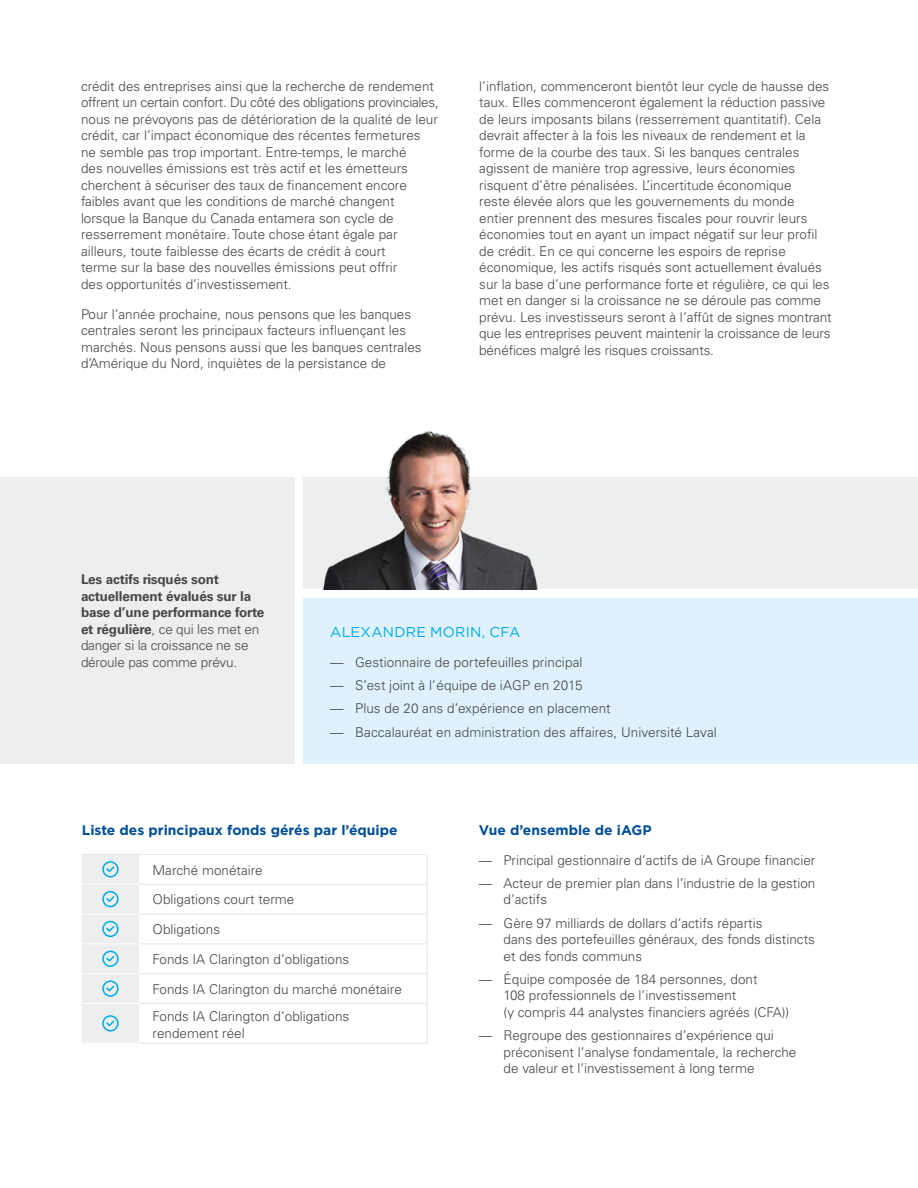
<style>
.page{position:relative;width:918px;height:1188px;background:#fff}
.page>*{position:absolute;margin:0;border:0;box-sizing:border-box;transform-origin:0 0}
.H2_Gestionnaires{font:14.25px "Gotham";letter-spacing:.015em;color:#00ace8}
.t1{font:700 13.8px "Gotham";color:#004e9a}
.List_FundManagers{font:300 13.5px/16.5px "Univers LT Pro 45";color:#474747}
.t2{font:700 13.5px/16.5px "Univers LT Pro 65";letter-spacing:-.015em;color:#474747}
.s1{font-family:"Univers LT Pro 65";font-weight:700}
</style>
<div class="page">
<div style="left:303px;top:478px;width:615px;height:111px;background:#edeeee"></div>
<svg style="left:139px;top:855px;width:288px;height:188px"></svg>
<hr style="left:139px;top:884px;width:288px;height:1px;background:#e5e6e6">
<hr style="left:139px;top:914px;width:288px;height:1px;background:#e5e6e6">
<hr style="left:139px;top:944px;width:288px;height:1px;background:#e5e6e6">
<hr style="left:139px;top:973px;width:288px;height:1px;background:#e5e6e6">
<hr style="left:139px;top:1003px;width:288px;height:1px;background:#e5e6e6">
<hr style="left:139px;top:1043px;width:288px;height:1px;background:#e5e6e6">
<hr style="left:139px;top:854px;width:288px;height:1px;background:#e5e6e6">
<svg style="left:427px;top:855px;width:1px;height:59px"></svg>
<hr style="left:427px;top:914px;width:1px;height:30px;background:#e5e6e6">
<svg style="left:427px;top:944px;width:1px;height:59px"></svg>
<hr style="left:427px;top:1004px;width:1px;height:39px;background:#e5e6e6">
<svg style="left:82px;top:854px;width:57px;height:189px;background:#e1ebee"></svg>
<div style="left:303px;top:598px;width:615px;height:166px;background:#dff1fc"></div>
<img style="left:321px;top:431px;width:235px;height:158px">
<div style="left:0;top:478px;width:295px;height:286px;background:#edeeee"></div>
<p class="List_FundManagers" style="left:81px;top:77px;width:359px">crédit des entreprises ainsi que la recherche de rendement offrent un certain confort. Du côté des obligations provinciales, nous ne prévoyons pas de détérioration de la qualité de leur crédit, car l’impact économique des récentes fermetures ne semble pas trop important. Entre-temps, le marché<br>des nouvelles émissions est très actif et les émetteurs cherchent à sécuriser des taux de financement encore faibles avant que les conditions de marché changent lorsque la Banque du Canada entamera son cycle de resserrement monétaire. Toute chose étant égale par ailleurs, toute faiblesse des écarts de crédit à court<br>terme sur la base des nouvelles émissions peut offrir<br>des opportunités d’investissement.</p>
<p class="List_FundManagers" style="left:81px;top:305px;width:342px">Pour l’année prochaine, nous pensons que les banques centrales seront les principaux facteurs influençant les marchés. Nous pensons aussi que les banques centrales d’Amérique du Nord, inquiètes de la persistance de</p>
<p class="List_FundManagers" style="left:479px;top:77px;width:354px">l’inflation, commenceront bientôt leur cycle de hausse des taux. Elles commenceront également la réduction passive de leurs imposants bilans (resserrement quantitatif). Cela devrait affecter à la fois les niveaux de rendement et la forme de la courbe des taux. Si les banques centrales agissent de manière trop agressive, leurs économies risquent d’être pénalisées. L’incertitude économique<br>reste élevée alors que les gouvernements du monde entier prennent des mesures fiscales pour rouvrir leurs économies tout en ayant un impact négatif sur leur profil de crédit. En ce qui concerne les espoirs de reprise économique, les actifs risqués sont actuellement évalués sur la base d’une performance forte et régulière, ce qui les met en danger si la croissance ne se déroule pas comme prévu. Les investisseurs seront à l’affût de signes montrant que les entreprises peuvent maintenir la croissance de leurs bénéfices malgré les risques croissants.</p>
<p class="t2" style="left:81px;top:571px;width:185px">Les actifs risqués sont actuellement évalués sur la base d’une performance forte</p>
<p class="List_FundManagers" style="left:81px;top:621px;width:180px"><span class="s1">et régulière</span>, ce qui les met en danger si la croissance ne se déroule pas comme prévu.</p>
<h2 class="H2_Gestionnaires" style="left:330px;top:623px;width:191px">ALEXANDRE MORIN, CFA</h2>
<p class="List_FundManagers" style="left:330px;top:653px;width:254px">— Gestionnaire de portefeuilles principal</p>
<p class="List_FundManagers" style="left:330px;top:677px;width:254px">— S’est joint à l’équipe de iAGP en 2015</p>
<p class="List_FundManagers" style="left:330px;top:700px;width:282px">— Plus de 20 ans d’expérience en placement</p>
<p class="List_FundManagers" style="left:330px;top:723px;width:388px">— Baccalauréat en administration des affaires, Université Laval</p>
<h3 class="t1" style="left:82px;top:821px;width:317px">Liste des principaux fonds gérés par l’équipe</h3>
<p class="List_FundManagers" style="left:153px;top:861px;width:112px">Marché monétaire</p>
<p class="List_FundManagers" style="left:153px;top:891px;width:143px">Obligations court terme</p>
<p class="List_FundManagers" style="left:153px;top:921px;width:69px">Obligations</p>
<p class="List_FundManagers" style="left:153px;top:951px;width:198px">Fonds IA Clarington d’obligations</p>
<p class="List_FundManagers" style="left:153px;top:981px;width:251px">Fonds IA Clarington du marché monétaire</p>
<p class="List_FundManagers" style="left:153px;top:1008px;width:198px">Fonds IA Clarington d’obligations rendement réel</p>
<h3 class="t1" style="left:479px;top:821px;width:174px">Vue d’ensemble de iAGP</h3>
<p class="List_FundManagers" style="left:479px;top:851px;width:338px">— Principal gestionnaire d’actifs de iA Groupe financier</p>
<p class="List_FundManagers" style="left:504px;top:874px;width:313px;text-indent:-25px">— Acteur de premier plan dans l’industrie de la gestion d’actifs</p>
<p class="List_FundManagers" style="left:504px;top:914px;width:313px;text-indent:-25px">— Gère 97 milliards de dollars d’actifs répartis<br>dans des portefeuilles généraux, des fonds distincts et des fonds communs</p>
<p class="List_FundManagers" style="left:504px;top:970px;width:287px;text-indent:-25px">— Équipe composée de 184 personnes, dont<br>108 professionnels de l’investissement<br>(y compris 44 analystes financiers agréés (CFA))</p>
<p class="List_FundManagers" style="left:504px;top:1027px;width:294px;text-indent:-25px">— Regroupe des gestionnaires d’expérience qui préconisent l’analyse fondamentale, la recherche de valeur et l’investissement à long terme</p>
</div>
